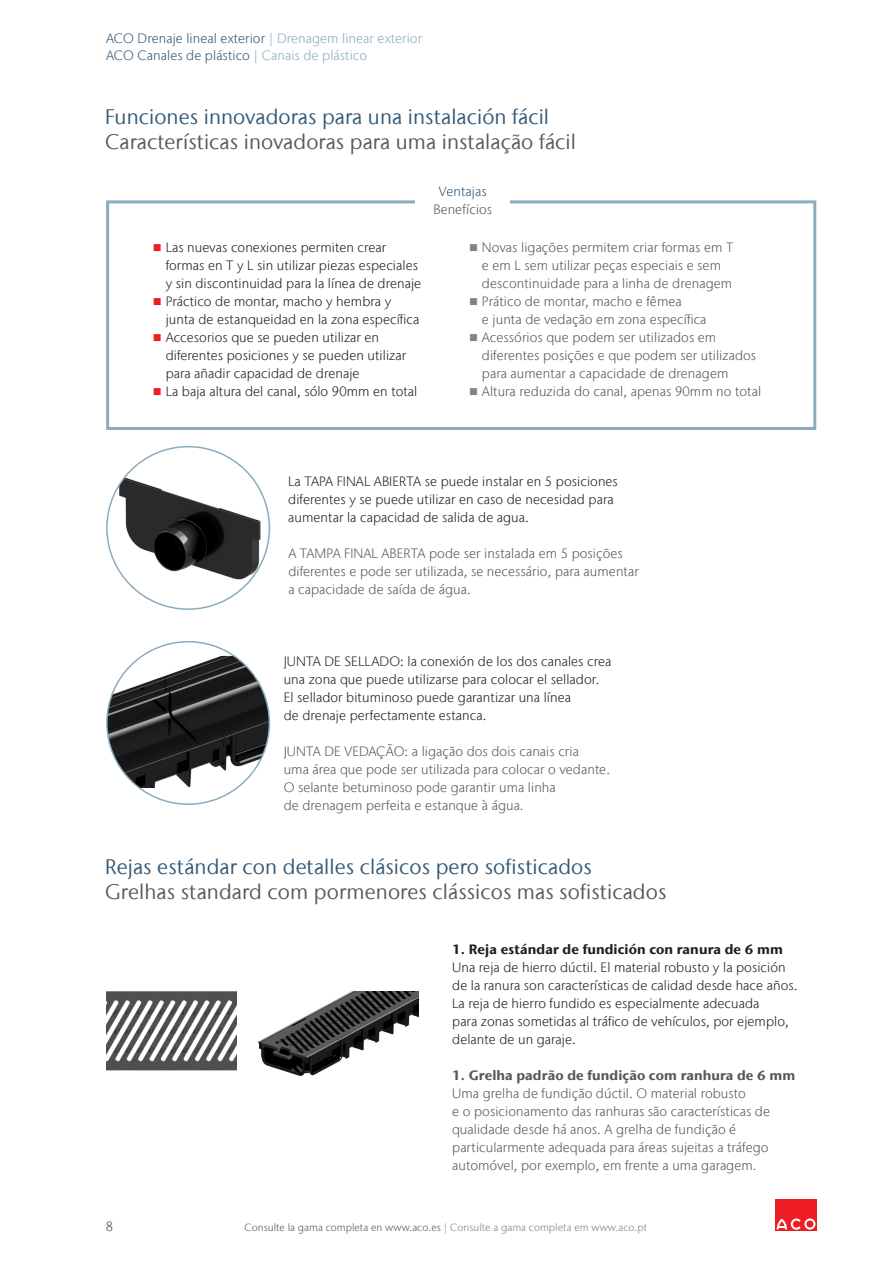
<style>
.page{position:relative;width:893px;height:1263px;background:#fff}
.page>*{position:absolute;margin:0;border:0;box-sizing:border-box;transform-origin:0 0}
.Intermediate_heading_-_blue{font:21px/25.2px "Stone Sans IIITC Com";letter-spacing:.005em;color:#57585a}
.Body_copy_port{font:300 13.5px/18px "Stone Sans IIITC Com";letter-spacing:.005em;color:#57585a}
.Body_copy_port-2{font:300 13.5px/18px "Stone Sans IIITC Com";letter-spacing:.005em;color:#231f20}
.Body_copy{font:300 13.5px/18px "Stone Sans IIITC Com";letter-spacing:.005em;color:#231f20}
.Info_box_title{font:300 13.5px/17.9px "Stone Sans IIITC Com";letter-spacing:.005em;color:#335875}
.Body_copy-2{font:700 13.5px "Stone Sans IIITC Com";letter-spacing:.005em;color:#231f20}
.Body_copy_port-3{font:700 13.5px "Stone Sans IIITC Com";letter-spacing:.005em;color:#57585a}
.Info_box_title_centered{font:300 13.5px "Stone Sans IIITC Com";letter-spacing:.005em;color:#57585a}
.t1{font:300 10.5px "Stone Sans IIITC Pro";letter-spacing:.005em;color:#57585a}
.s1{color:#8aacbc}
.s2{color:#335875}
.s3{color:#ee1d23}
.s4{color:#808285}
</style>
<div class="page">
<div style="left:775px;top:1199px;width:13px;height:32px;background:#ee1d23"></div>
<div style="left:789px;top:1199px;width:13px;height:32px;background:#ee1d23"></div>
<div style="left:803px;top:1199px;width:13px;height:32px;background:#ee1d23"></div>
<svg style="left:776px;top:1218px;width:39px;height:12px"></svg>
<img style="left:257px;top:992px;width:162px;height:85px">
<img style="left:107px;top:656px;width:162px;height:132px">
<img style="left:106px;top:991px;width:131px;height:80px">
<img style="left:107px;top:456px;width:162px;height:153px">
<div style="left:106px;top:200px;width:710px;height:230px;border:3px solid #8aacbc"></div>
<div style="left:416px;top:184px;width:94px;height:40px;background:#fff"></div>
<p class="Info_box_title" style="left:106px;top:29px;width:317px">ACO Drenaje lineal exterior <span class="s1">| Drenagem linear exterior<br></span>ACO Canales de plástico <span class="s1">| Canais de plástico</span></p>
<p class="Intermediate_heading_-_blue" style="left:105px;top:104px;width:472px"><span class="s2">Funciones innovadoras para una instalación fácil<br></span>Características inovadoras para uma instalação fácil</p>
<p class="Body_copy_port-2" style="left:166px;top:238px;width:257px;text-indent:-13px"><span class="s3">■</span> Las nuevas conexiones permiten crear formas en T y L sin utilizar piezas especiales y sin discontinuidad para la línea de drenaje</p>
<p class="Body_copy_port-2" style="left:166px;top:292px;width:255px;text-indent:-13px"><span class="s3">■</span> Práctico de montar, macho y hembra y junta de estanqueidad en la zona específica</p>
<p class="Body_copy_port-2" style="left:166px;top:328px;width:242px;text-indent:-13px"><span class="s3">■</span> Accesorios que se pueden utilizar en diferentes posiciones y se pueden utilizar para añadir capacidad de drenaje</p>
<p class="Body_copy_port-2" style="left:153px;top:382px;width:266px"><span class="s3">■</span> La baja altura del canal, sólo 90mm en total</p>
<p class="Info_box_title" style="left:439px;top:182px;width:49px">Ventajas</p>
<p class="Info_box_title_centered" style="left:433px;top:201px;width:60px">Benefícios</p>
<p class="Body_copy_port" style="left:482px;top:238px;width:253px;text-indent:-13px"><span class="s4">■</span> Novas ligações permitem criar formas em T e em L sem utilizar peças especiais e sem descontinuidade para a linha de drenagem</p>
<p class="Body_copy_port" style="left:482px;top:292px;width:226px;text-indent:-13px"><span class="s4">■</span> Prático de montar, macho e fêmea<br>e junta de vedação em zona específica</p>
<p class="Body_copy_port" style="left:482px;top:328px;width:276px;text-indent:-13px"><span class="s4">■</span> Acessórios que podem ser utilizados em diferentes posições e que podem ser utilizados para aumentar a capacidade de drenagem</p>
<p class="Body_copy_port" style="left:469px;top:382px;width:293px"><span class="s4">■</span> Altura reduzida do canal, apenas 90mm no total</p>
<p class="Body_copy_port-2" style="left:288px;top:472px;width:331px">La TAPA FINAL ABIERTA se puede instalar en 5 posiciones diferentes y se puede utilizar en caso de necesidad para aumentar la capacidad de salida de agua.</p>
<p class="Body_copy_port" style="left:288px;top:544px;width:352px">A TAMPA FINAL ABERTA pode ser instalada em 5 posições diferentes e pode ser utilizada, se necessário, para aumentar a capacidade de saída de água.</p>
<p class="Body_copy" style="left:284px;top:652px;width:329px">JUNTA DE SELLADO: la conexión de los dos canales crea una zona que puede utilizarse para colocar el sellador.<br>El sellador bituminoso puede garantizar una línea<br>de drenaje perfectamente estanca.</p>
<p class="Body_copy_port" style="left:284px;top:742px;width:328px">JUNTA DE VEDAÇÃO: a ligação dos dois canais cria<br>uma área que pode ser utilizada para colocar o vedante.<br>O selante betuminoso pode garantir uma linha<br>de drenagem perfeita e estanque à água.</p>
<p class="Intermediate_heading_-_blue" style="left:105px;top:854px;width:563px"><span class="s2">Rejas estándar con detalles clásicos pero sofisticados<br></span>Grelhas standard com pormenores clássicos mas sofisticados</p>
<p class="Body_copy-2" style="left:452px;top:941px;width:332px">1. Reja estándar de fundición con ranura de 6 mm</p>
<p class="Body_copy_port-2" style="left:452px;top:958px;width:347px">Una reja de hierro dúctil. El material robusto y la posición de la ranura son características de calidad desde hace años.<br>La reja de hierro fundido es especialmente adecuada<br>para zonas sometidas al tráfico de vehículos, por ejemplo, delante de un garaje.</p>
<p class="Body_copy_port-3" style="left:452px;top:1067px;width:345px">1. Grelha padrão de fundição com ranhura de 6 mm</p>
<p class="Body_copy_port" style="left:452px;top:1084px;width:319px">Uma grelha de fundição dúctil. O material robusto<br>e o posicionamento das ranhuras são características de qualidade desde há anos. A grelha de fundição é particularmente adequada para áreas sujeitas a tráfego automóvel, por exemplo, em frente a uma garagem.</p>
<p class="Body_copy_port" style="left:106px;top:1217px;width:9px">8</p>
<p class="t1" style="left:244px;top:1221px;width:404px">Consulte la gama completa en www.aco.es <span class="s4">| Consulte a gama completa em www.aco.pt</span></p>
</div>
